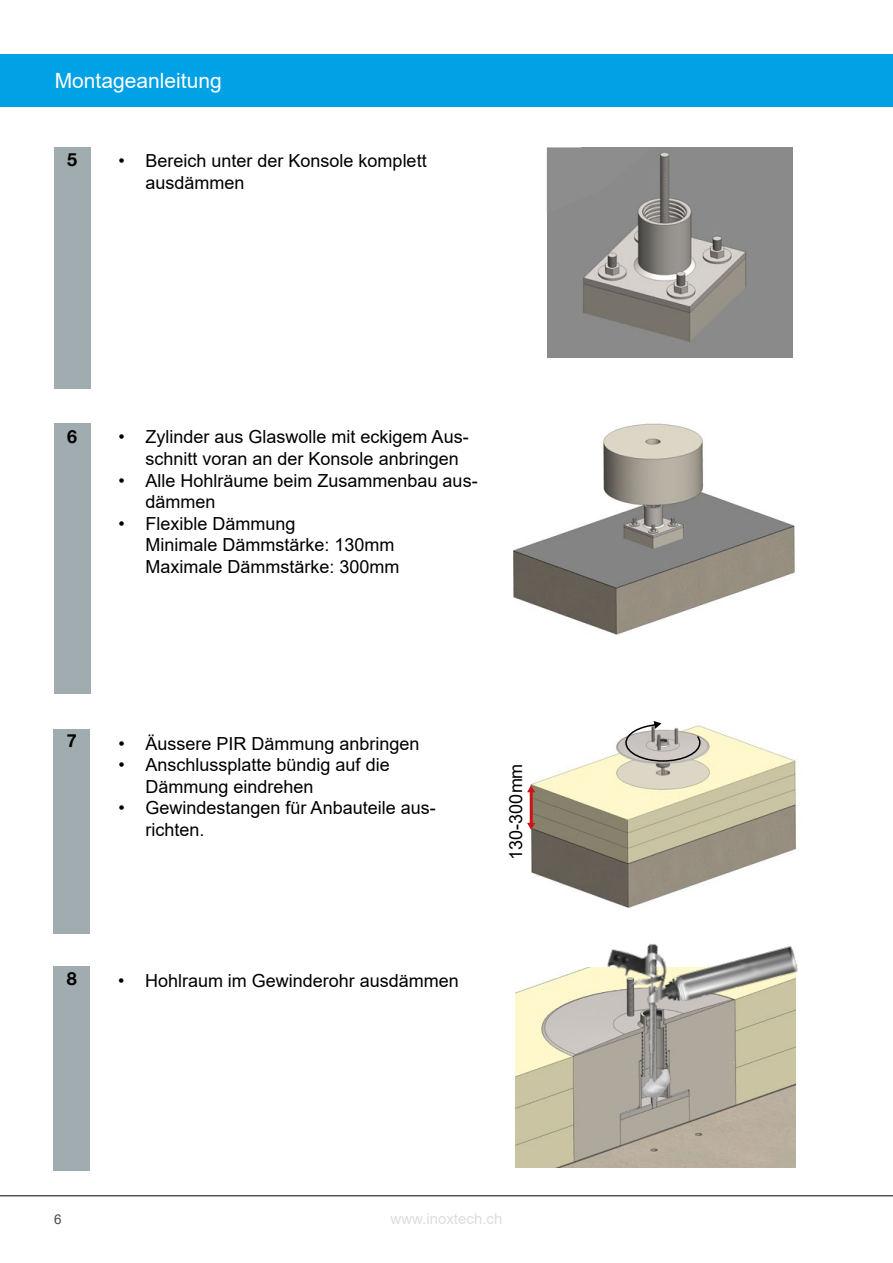
<style>
.page{position:relative;width:893px;height:1263px;background:#fff}
.page>*{position:absolute;margin:0;border:0;box-sizing:border-box;transform-origin:0 0}
.t1{font:21px "Arial";color:#fff}
.t2{font:18px/21.6px "Arial";color:#000}
.t3{font:700 18px "Helvetica Neue LT Com";color:#000}
.t4{font:15px "Arial";color:#dcdede}
.t5{font:13.5px "Arial";color:#4b4949}
</style>
<div class="page">
<div style="left:54px;top:147px;width:36px;height:242px;background:#a1acb1"></div>
<div style="left:54px;top:424px;width:36px;height:270px;background:#a1acb1"></div>
<div style="left:54px;top:729px;width:36px;height:204px;background:#a1acb1"></div>
<div style="left:54px;top:967px;width:36px;height:204px;background:#a1acb1"></div>
<img style="left:547px;top:147px;width:246px;height:210px">
<img style="left:513px;top:423px;width:282px;height:212px">
<div style="left:547px;top:147px;width:104px;height:66px;background:#8d8d8d"></div>
<img style="left:531px;top:725px;width:266px;height:166px">
<hr style="left:530px;top:789px;width:3px;height:34px;background:#cc1216">
<svg style="left:527px;top:823px;width:8px;height:7px"></svg>
<svg style="left:527px;top:785px;width:8px;height:7px"></svg>
<svg style="left:624px;top:721px;width:77px;height:41px"></svg>
<img style="left:515px;top:969px;width:280px;height:199px">
<img style="left:580px;top:866px;width:218px;height:282px">
<hr style="left:0;top:1195px;width:893px;height:1px;background:#000">
<div style="left:0;top:54px;width:893px;height:53px;background:#00a1e5"></div>
<p class="t1" style="left:55px;top:66px;width:168px">Montageanleitung</p>
<p class="t3" style="left:67px;top:148px;width:12px">5</p>
<p class="t2" style="left:146px;top:150px;width:283px;text-indent:-27px">• Bereich unter der Konsole komplett ausdämmen</p>
<p class="t3" style="left:67px;top:425px;width:12px">6</p>
<p class="t2" style="left:146px;top:426px;width:325px;text-indent:-27px">• Zylinder aus Glaswolle mit eckigem Aus&shy;schnitt voran an der Konsole anbringen</p>
<p class="t2" style="left:146px;top:469px;width:334px;text-indent:-27px">• Alle Hohlräume beim Zusammenbau aus&shy;dämmen</p>
<p class="t2" style="left:146px;top:512px;width:256px;text-indent:-27px">• Flexible Dämmung<br>Minimale Dämmstärke: 130mm<br>Maximale Dämmstärke: 300mm</p>
<p class="t3" style="left:67px;top:729px;width:12px">7</p>
<p class="t2" style="left:119px;top:732px;width:303px">• Äussere PIR Dämmung anbringen</p>
<p class="t2" style="left:146px;top:754px;width:246px;text-indent:-27px">• Anschlussplatte bündig auf die<br>Dämmung eindrehen</p>
<p class="t2" style="left:146px;top:797px;width:292px;text-indent:-27px">• Gewindestangen für Anbauteile aus&shy;richten.</p>
<p class="t3" style="left:67px;top:967px;width:12px">8</p>
<p class="t2" style="left:118px;top:969px;width:342px">• Hohlraum im Gewinderohr ausdämmen</p>
<p class="t2" style="left:505px;top:859px;width:98px;rotate:-90deg">130-300mm</p>
<p class="t5" style="left:54px;top:1210px;width:9px">6</p>
<p class="t4" style="left:391px;top:1208px;width:113px">www.inoxtech.ch</p>
</div>
